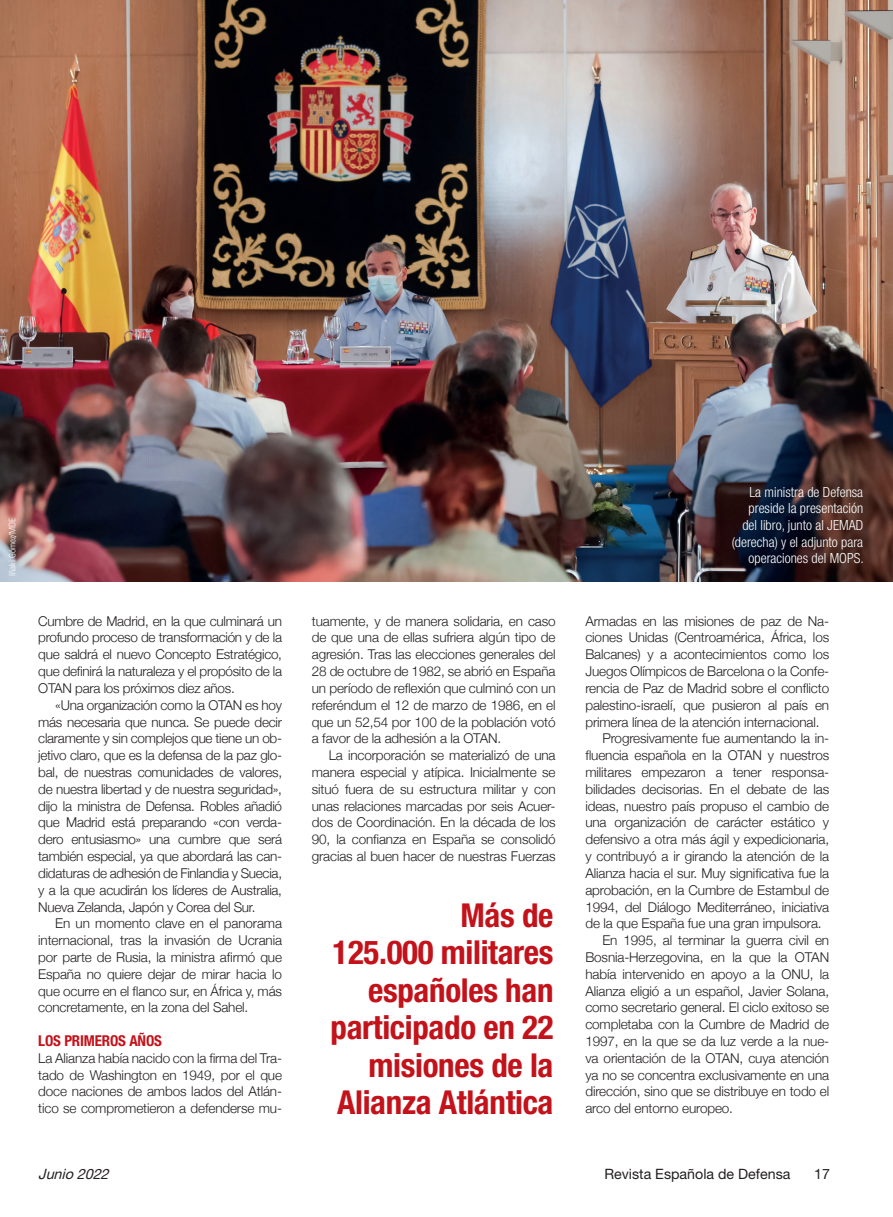
<style>
.page{position:relative;width:893px;height:1217px;background:#fff}
.page>*{position:absolute;margin:0;border:0;box-sizing:border-box;transform-origin:0 0}
.Coro-Sumario{font:700 condensed 33px/37.5px "Helvetica Neue";letter-spacing:-.01em;color:#c4121a;text-align:right}
.Coro-Ladillo{font:700 condensed 15px "Helvetica Neue";letter-spacing:-.01em;color:#c4121a}
.t1{font:14.25px "Helvetica Neue";color:#231f20}
.t2{font:italic 14.25px "Helvetica Neue";color:#231f20}
.Título_B{font:300 condensed 13.95px/16.5px "Helvetica Neue";color:#fff;text-align:right}
.Coro-Texto{font:300 13.5px/16.8px "Helvetica Neue";letter-spacing:-.01em;color:#231f20;text-align:justify}
.Crédito_foto{font:300 condensed 9px "Univers";letter-spacing:-.005em;color:#fff}
</style>
<div class="page">
<img style="left:0;top:0;width:893px;height:581px">
<p class="Crédito_foto" style="left:7px;top:575px;width:59px;rotate:-90deg">Iñaki Gómez/MDE</p>
<p class="Coro-Texto" style="left:38px;top:611px;width:245px">Cumbre de Madrid, en la que culminará un profundo proceso de transformación y de la que saldrá el nuevo Concepto Estratégico, que definirá la naturaleza y el propósito de la OTAN para los próximos diez años.</p>
<p class="Coro-Texto" style="left:38px;top:695px;width:245px;text-indent:17px">«Una organización como la OTAN es hoy más necesaria que nunca. Se puede decir claramente y sin complejos que tiene un ob&shy;jetivo claro, que es la defensa de la paz glo&shy;bal, de nuestras comunidades de valores, de nuestra libertad y de nuestra seguridad», dijo la ministra de Defensa. Robles añadió que Madrid está preparando «con verda&shy;dero entusiasmo» una cumbre que será también especial, ya que abordará las can&shy;didaturas de adhesión de Finlandia y Suecia, y a la que acudirán los líderes de Australia, Nueva Zelanda, Japón y Corea del Sur.</p>
<p class="Coro-Texto" style="left:38px;top:913px;width:245px;text-indent:17px">En un momento clave en el panorama internacional, tras la invasión de Ucrania por parte de Rusia, la ministra afirmó que España no quiere dejar de mirar hacia lo que ocurre en el flanco sur, en África y, más concretamente, en la zona del Sahel.</p>
<p class="Coro-Ladillo" style="left:38px;top:1031px;width:125px">LOS PRIMEROS AÑOS</p>
<p class="Coro-Texto" style="left:38px;top:1048px;width:245px">La Alianza había nacido con la firma del Tra&shy;tado de Washington en 1949, por el que doce naciones de ambos lados del Atlán&shy;tico se comprometieron a defenderse mu-</p>
<p class="Coro-Texto" style="left:312px;top:611px;width:245px">tuamente, y de manera solidaria, en caso de que una de ellas sufriera algún tipo de agresión. Tras las elecciones generales del 28 de octubre de 1982, se abrió en España un período de reflexión que culminó con un referéndum el 12 de marzo de 1986, en el que un 52,54 por 100 de la población votó a favor de la adhesión a la OTAN.</p>
<p class="Coro-Texto" style="left:312px;top:745px;width:245px;text-indent:17px">La incorporación se materializó de una manera especial y atípica. Inicialmente se situó fuera de su estructura militar y con unas relaciones marcadas por seis Acuer&shy;dos de Coordinación. En la década de los 90, la confianza en España se consolidó gracias al buen hacer de nuestras Fuerzas</p>
<p class="Coro-Sumario" style="left:330px;top:895px;width:224px">Más de<br>125.000 militares españoles han participado en 22 misiones de la<br>Alianza Atlántica</p>
<p class="Título_B" style="left:732px;top:483px;width:133px">La ministra de Defensa preside la presentación del libro, junto al JEMAD (derecha) y el adjunto para operaciones del MOPS.</p>
<p class="Coro-Texto" style="left:585px;top:611px;width:245px">Armadas en las misiones de paz de Na&shy;ciones Unidas (Centroamérica, África, los Balcanes) y a acontecimientos como los Juegos Olímpicos de Barcelona o la Confe&shy;rencia de Paz de Madrid sobre el conflicto palestino-israelí, que pusieron al país en primera línea de la atención internacional.</p>
<p class="Coro-Texto" style="left:585px;top:729px;width:245px;text-indent:17px">Progresivamente fue aumentando la in&shy;fluencia española en la OTAN y nuestros militares empezaron a tener responsa&shy;bilidades decisorias. En el debate de las ideas, nuestro país propuso el cambio de una organización de carácter estático y defensivo a otra más ágil y expedicionaria, y contribuyó a ir girando la atención de la Alianza hacia el sur. Muy significativa fue la aprobación, en la Cumbre de Estambul de 1994, del Diálogo Mediterráneo, iniciativa de la que España fue una gran impulsora.</p>
<p class="Coro-Texto" style="left:585px;top:930px;width:245px;text-indent:17px">En 1995, al terminar la guerra civil en Bosnia-Herzegovina, en la que la OTAN había intervenido en apoyo a la ONU, la Alianza eligió a un español, Javier Solana, como secretario general. El ciclo exitoso se completaba con la Cumbre de Madrid de 1997, en la que se da luz verde a la nue&shy;va orientación de la OTAN, cuya atención ya no se concentra exclusivamente en una dirección, sino que se distribuye en todo el arco del entorno europeo.</p>
<p class="t2" style="left:38px;top:1164px;width:76px">Junio 2022</p>
<p class="t1" style="left:604px;top:1164px;width:188px">Revista Española de Defensa</p>
<p class="t1" style="left:814px;top:1164px;width:17px">17</p>
</div>
